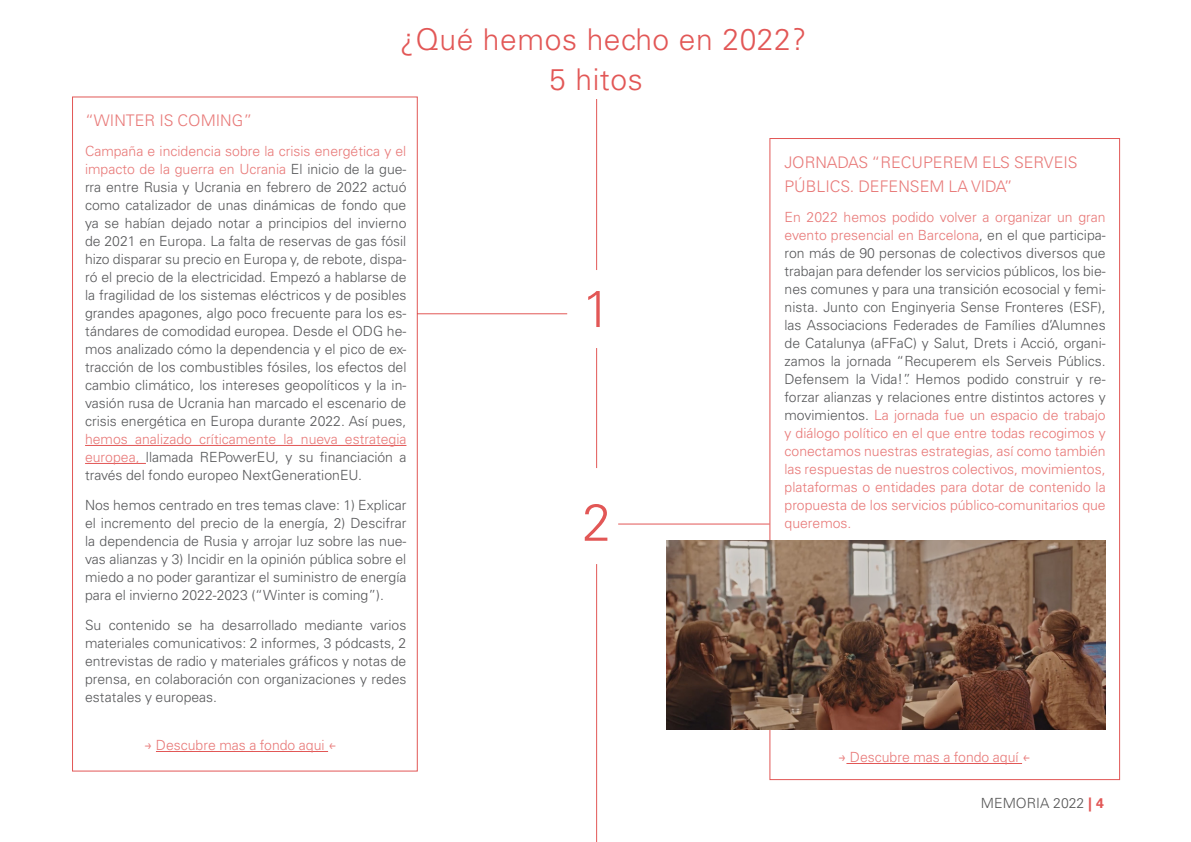
<style>
.page{position:relative;width:1191px;height:842px;background:#fff}
.page>*{position:absolute;margin:0;border:0;box-sizing:border-box;transform-origin:0 0}
.numeros{font:300 52px "Univers LT Std";color:#e25756}
.Títulos{font:300 30px "Univers LT Std";letter-spacing:.02em;color:#e25756}
.titolets{font:300 16px/24px "Univers LT Std";color:#e87978}
.texto_normal{font:300 14px/18px "Univers LT Std";color:#57585a;text-align:justify}
.texto_normal-2{font:300 14px "Univers LT Std";color:#e87978}
.t1{font:300 14px "Univers LT Std";color:#565656}
.s1{color:#e87978}
.s2{font-family:"Montserrat";font-weight:400}
.s3{font-weight:700;color:#e25756}
</style>
<div class="page">
<hr style="left:85px;top:445px;width:321px;height:1px;background:#e25756">
<hr style="left:85px;top:463px;width:61px;height:1px;background:#e25756">
<hr style="left:417px;top:313px;width:150px;height:1px;background:#e25756">
<hr style="left:618px;top:523px;width:151px;height:1px;background:#e25756">
<hr style="left:596px;top:348px;width:1px;height:120px;background:#e25756">
<hr style="left:596px;top:99px;width:1px;height:171px;background:#e25756">
<hr style="left:596px;top:564px;width:1px;height:278px;background:#e25756">
<img style="left:666px;top:540px;width:440px;height:189px">
<hr style="left:846px;top:763px;width:176px;height:1px;background:#e25756">
<hr style="left:156px;top:751px;width:172px;height:1px;background:#e25756">
<p class="Títulos" style="left:400px;top:21px;width:408px">¿Qué hemos hecho en 2022?</p>
<p class="titolets" style="left:85px;top:108px;width:169px">“WINTER IS COMING”</p>
<p class="texto_normal" style="left:85px;top:142px;width:323px"><span class="s1">Campaña e incidencia sobre la crisis energética y el impacto de la guerra en Ucrania</span> El inicio de la gue&shy;rra entre Rusia y Ucrania en febrero de 2022 actuó como catalizador de unas dinámicas de fondo que ya se habían dejado notar a principios del invierno de 2021 en Europa. La falta de reservas de gas fósil hizo disparar su precio en Europa y, de rebote, dispa&shy;ró el precio de la electricidad. Empezó a hablarse de la fragilidad de los sistemas eléctricos y de posibles grandes apagones, algo poco frecuente para los es&shy;tándares de comodidad europea. Desde el ODG he&shy;mos analizado cómo la dependencia y el pico de ex&shy;tracción de los combustibles fósiles, los efectos del cambio climático, los intereses geopolíticos y la in&shy;vasión rusa de Ucrania han marcado el escenario de crisis energética en Europa durante 2022. Así pues, <span class="s1">hemos analizado críticamente la nueva estrategia europea,</span> llamada REPowerEU, y su financiación a través del fondo europeo NextGenerationEU.</p>
<p class="texto_normal" style="left:85px;top:496px;width:323px">Nos hemos centrado en tres temas clave: 1) Explicar el incremento del precio de la energía, 2) Descifrar la dependencia de Rusia y arrojar luz sobre las nue&shy;vas alianzas y 3) Incidir en la opinión pública sobre el miedo a no poder garantizar el suministro de energía para el invierno 2022-2023 (“Winter is coming”).</p>
<p class="texto_normal" style="left:85px;top:616px;width:323px">Su contenido se ha desarrollado mediante varios materiales comunicativos: 2 informes, 3 pódcasts, 2 entrevistas de radio y materiales gráficos y notas de prensa, en colaboración con organizaciones y redes estatales y europeas.</p>
<p class="texto_normal-2" style="left:144px;top:737px;width:194px"><span class="s2">→</span> Descubre mas a fondo aqui <span class="s2">←</span></p>
<p class="Títulos" style="left:549px;top:61px;width:95px">5 hitos</p>
<p class="numeros" style="left:582px;top:277px;width:30px">1</p>
<p class="numeros" style="left:582px;top:491px;width:30px">2</p>
<p class="titolets" style="left:784px;top:150px;width:295px">JORNADAS “RECUPEREM ELS SERVEIS<br>PÚBLICS. DEFENSEM LA VIDA”</p>
<p class="texto_normal" style="left:784px;top:208px;width:323px"><span class="s1">En 2022 hemos podido volver a organizar un gran evento presencial en Barcelona</span>, en el que participa&shy;ron más de 90 personas de colectivos diversos que trabajan para defender los servicios públicos, los bie&shy;nes comunes y para una transición ecosocial y femi&shy;nista. Junto con Enginyeria Sense Fronteres (ESF), las Associacions Federades de Famílies d’Alumnes de Catalunya (aFFaC) y Salut, Drets i Acció, organi&shy;zamos la jornada “Recuperem els Serveis Públics.<br>Defensem la Vida!”. Hemos podido construir y re&shy;forzar alianzas y relaciones entre distintos actores y movimientos. <span class="s1">La jornada fue un espacio de trabajo y diálogo político en el que entre todas recogimos y conectamos nuestras estrategias, así como también las respuestas de nuestros colectivos, movimientos, plataformas o entidades para dotar de contenido la propuesta de los servicios público-comunitarios que queremos.</span></p>
<p class="texto_normal-2" style="left:838px;top:749px;width:194px"><span class="s2">→</span> Descubre mas a fondo aquí <span class="s2">←</span></p>
<p class="t1" style="left:981px;top:794px;width:124px">MEMORIA 2022 <span class="s3">| 4</span></p>
</div>
